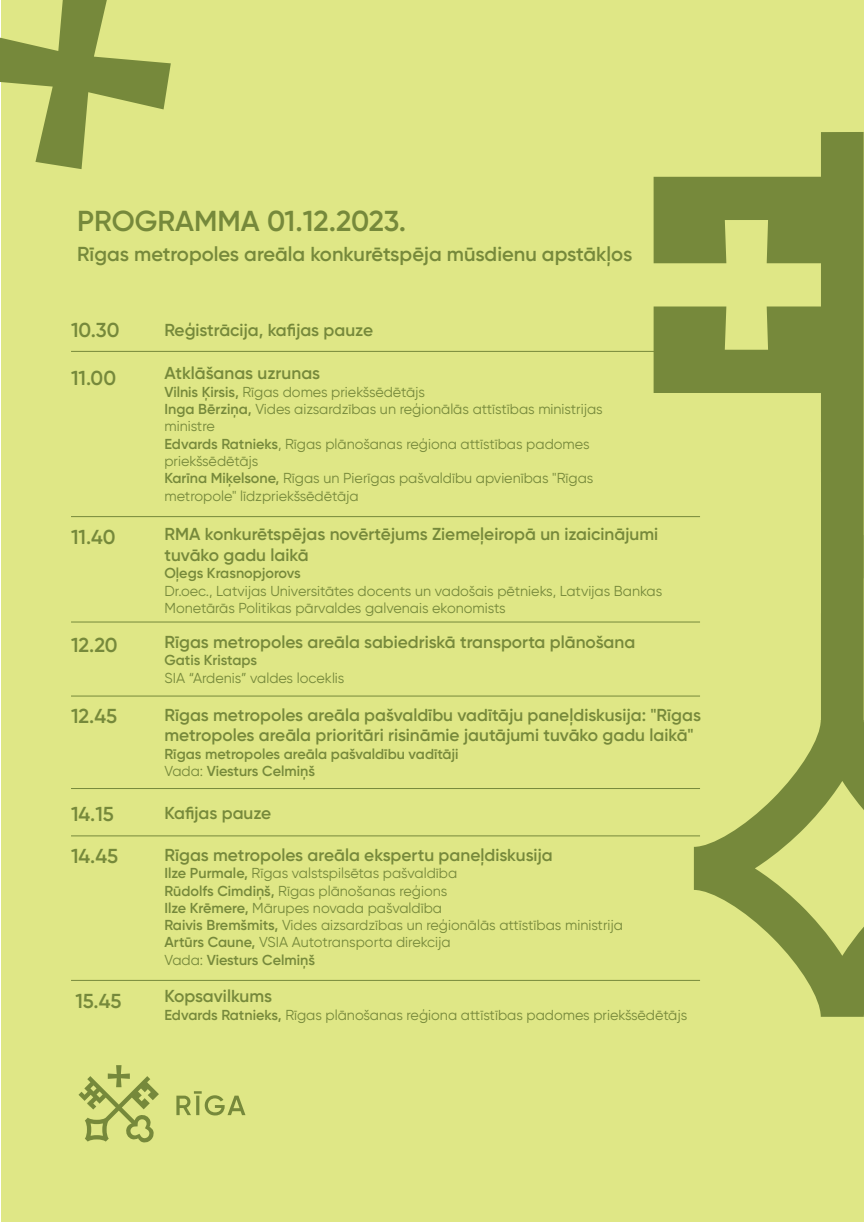
<style>
.page{position:relative;width:864px;height:1222px;background:#fff}
.page>*{position:absolute;margin:0;border:0;box-sizing:border-box;transform-origin:0 0}
.t1{font:600 28.9px "Gilroy";color:#76893b}
.t2{font:600 20.2px/41.7px "Gilroy";color:#76893b}
.t3{font:600 17.3px/20.8px "Gilroy";color:#76893b}
.t4{font:14.4px/17.3px "Gilroy";color:#76893b}
.t5{font:600 14.4px/17.3px "Gilroy";color:#76893b}
.s1{font-weight:600}
.s2{font-weight:400}
</style>
<div class="page">
<div style="left:1px;top:0;width:863px;height:1221px;background:#dfe786"></div>
<svg style="left:0;top:0;width:171px;height:169px"></svg>
<hr style="left:71px;top:351px;width:629px;height:1px;background:#76893b">
<hr style="left:71px;top:516px;width:629px;height:1px;background:#76893b">
<hr style="left:71px;top:622px;width:629px;height:1px;background:#76893b">
<hr style="left:71px;top:696px;width:629px;height:1px;background:#76893b">
<hr style="left:71px;top:788px;width:629px;height:1px;background:#76893b">
<hr style="left:71px;top:836px;width:629px;height:1px;background:#76893b">
<hr style="left:71px;top:980px;width:629px;height:1px;background:#76893b">
<svg style="left:654px;top:132px;width:210px;height:885px"></svg>
<svg style="left:176px;top:1091px;width:69px;height:24px"></svg>
<svg style="left:78px;top:1065px;width:81px;height:78px"></svg>
<h1 class="t1" style="left:77px;top:203px;width:330px">PROGRAMMA 01.12.2023.</h1>
<h2 class="t2" style="left:77px;top:233px;width:557px">Rīgas metropoles areāla konkurētspēja mūsdienu apstākļos</h2>
<h2 class="t2" style="left:71px;top:309px;width:50px">10.30</h2>
<p class="t3" style="left:164px;top:319px;width:210px">Reģistrācija, kafijas pauze</p>
<h2 class="t2" style="left:71px;top:357px;width:47px">11.00</h2>
<p class="t3" style="left:164px;top:363px;width:157px">Atklāšanas uzrunas</p>
<p class="t4" style="left:164px;top:383px;width:440px"><span class="s1">Vilnis Ķirsis,</span> Rīgas domes priekšsēdētājs<br><span class="s1">Inga Bērziņa,</span> Vides aizsardzības un reģionālās attīstības ministrijas ministre<br><span class="s1">Edvards Ratnieks</span>, Rīgas plānošanas reģiona attīstības padomes priekšsēdētājs<br><span class="s1">Karīna Miķelsone,</span> Rīgas un Pierīgas pašvaldību apvienības "Rīgas metropole" līdzpriekšsēdētāja</p>
<h2 class="t2" style="left:71px;top:516px;width:46px">11.40</h2>
<p class="t3" style="left:164px;top:524px;width:495px">RMA konkurētspējas novērtējums Ziemeļeiropā un izaicinājumi tuvāko gadu laikā</p>
<p class="t5" style="left:164px;top:565px;width:138px">Oļegs Krasnopjorovs</p>
<p class="t4" style="left:164px;top:582px;width:499px">Dr.oec., Latvijas Universitātes docents un vadošais pētnieks, Latvijas Bankas<br>Monetārās Politikas pārvaldes galvenais ekonomists</p>
<h2 class="t2" style="left:71px;top:624px;width:48px">12.20</h2>
<p class="t3" style="left:164px;top:631px;width:472px">Rīgas metropoles areāla sabiedriskā transporta plānošana</p>
<p class="t5" style="left:164px;top:652px;width:94px">Gatis Kristaps</p>
<p class="t4" style="left:164px;top:669px;width:182px">SIA “Ardenis” valdes loceklis</p>
<h2 class="t2" style="left:71px;top:694px;width:48px">12.45</h2>
<p class="t3" style="left:164px;top:704px;width:538px">Rīgas metropoles areāla pašvaldību vadītāju paneļdiskusija: "Rīgas metropoles areāla prioritāri risināmie jautājumi tuvāko gadu laikā"</p>
<p class="t5" style="left:164px;top:745px;width:296px">Rīgas metropoles areāla pašvaldību vadītāji<br><span class="s2">Vada:</span> Viesturs Celmiņš</p>
<h2 class="t2" style="left:71px;top:793px;width:49px">14.15<br>14.45</h2>
<p class="t3" style="left:164px;top:803px;width:108px">Kafijas pauze</p>
<p class="t3" style="left:164px;top:844px;width:390px">Rīgas metropoles areāla ekspertu paneļdiskusija</p>
<p class="t4" style="left:164px;top:864px;width:460px"><span class="s1">Ilze Purmale,</span> Rīgas valstspilsētas pašvaldība<br><span class="s1">Rūdolfs Cimdiņš,</span> Rīgas plānošanas reģions<br><span class="s1">Ilze Krēmere,</span> Mārupes novada pašvaldība<br><span class="s1">Raivis Bremšmits,</span> Vides aizsardzības un reģionālās attīstības ministrija <span class="s1">Artūrs Caune,</span> VSIA Autotransporta direkcija<br>Vada: <span class="s1">Viesturs Celmiņš</span></p>
<h2 class="t2" style="left:75px;top:980px;width:48px">15.45</h2>
<p class="t3" style="left:164px;top:986px;width:109px">Kopsavilkums</p>
<p class="t4" style="left:164px;top:1006px;width:524px"><span class="s1">Edvards Ratnieks,</span> Rīgas plānošanas reģiona attīstības padomes priekšsēdētājs</p>
</div>
